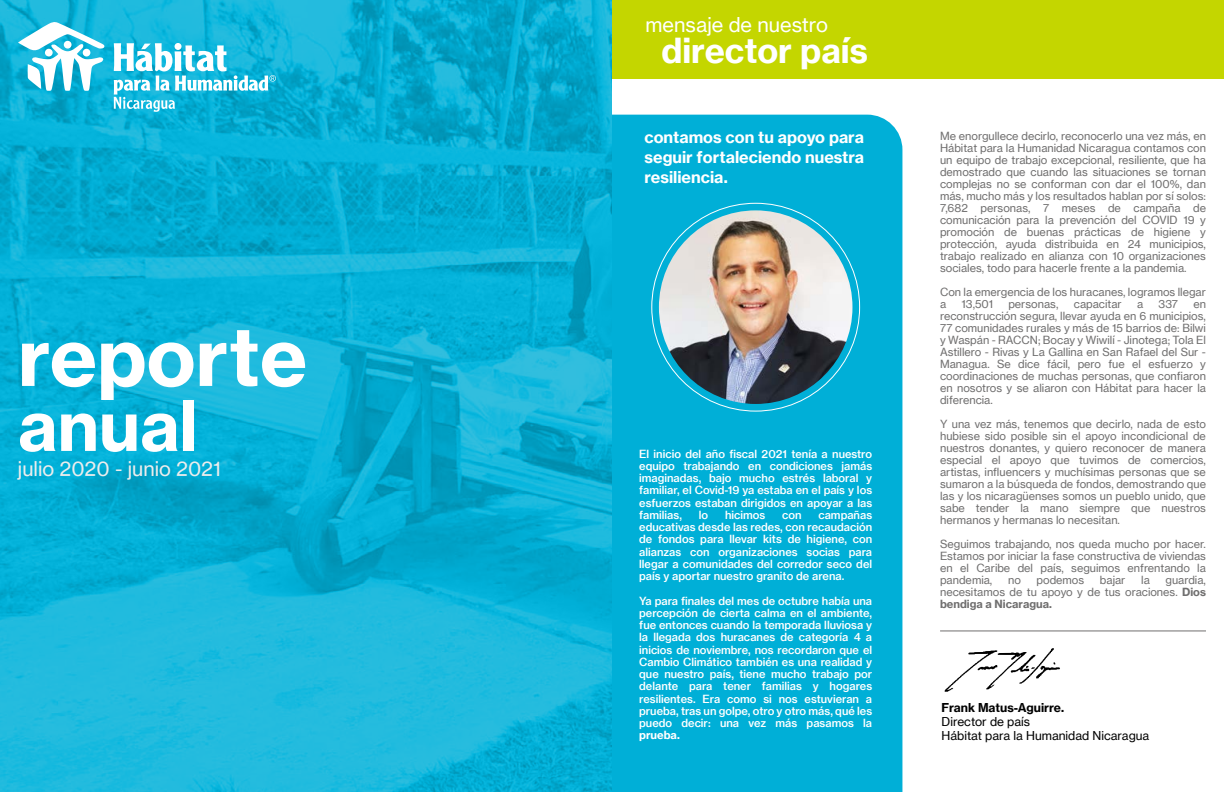
<style>
.page{position:relative;width:1224px;height:792px;background:#fff}
.page>*{position:absolute;margin:0;border:0;box-sizing:border-box;transform-origin:0 0}
.t1{font:79.5px "N Haas Grotesk TX Pro 75 Bd";color:#fff}
.t2{font:68.5px "N Haas Grotesk TX Pro 75 Bd";color:#fff}
.t3{font:33.8px "N Haas Grotesk TX Pro 75 Bd";color:#fff}
.t4{font:20px "N Haas Grotesk TX Pro 55 Rg";color:#fff}
.t5{font:19.9px "N Haas Grotesk TX Pro 55 Rg";color:#ededed}
.t6{font:16px/20px "N Haas Grotesk TX Pro 75 Bd";color:#fff;text-align:justify}
.t7{font:12px/14px "N Haas Grotesk TX Pro 55 Rg";color:#000}
.t8{font:12px "N Haas Grotesk TX Pro 75 Bd";color:#000}
.t9{font:11px/12px "N Haas Grotesk TX Pro 55 Rg";color:#706f6f;text-align:justify}
.t10{font:11px/12.3px "N Haas Grotesk TX Pro 65 Md";color:#fff;text-align:justify}
.t11{font:11px "N Haas Grotesk TX Pro 75 Bd";color:#706f6f}
.t12{font:11px "N Haas Grotesk TX Pro 75 Bd";color:#fff}
.s1{font-family:"N Haas Grotesk TX Pro 75 Bd"}
</style>
<div class="page">
<img style="left:0;top:0;width:612px;height:792px">
<svg style="left:18px;top:21px;width:88px;height:70px"></svg>
<svg style="left:114px;top:43px;width:162px;height:69px"></svg>
<div style="left:612px;top:115px;width:290px;height:677px;background:#00afd7"></div>
<div style="left:612px;top:0;width:612px;height:78px;background:#c4d600"></div>
<img style="left:659px;top:210px;width:193px;height:194px;border-radius:97px">
<hr style="left:940px;top:631px;width:266px;height:1px;background:#706f6f">
<svg style="left:945px;top:648px;width:115px;height:44px"></svg>
<h1 class="t1" style="left:18px;top:307px;width:291px">reporte</h1>
<h2 class="t2" style="left:18px;top:383px;width:181px">anual</h2>
<h3 class="t5" style="left:18px;top:457px;width:204px">julio 2020 - junio 2021</h3>
<h3 class="t4" style="left:646px;top:12px;width:184px">mensaje de nuestro</h3>
<h3 class="t3" style="left:661px;top:29px;width:208px">director país</h3>
<h3 class="t6" style="left:645px;top:127px;width:221px">contamos con tu apoyo para seguir fortaleciendo nuestra resiliencia.</h3>
<p class="t10" style="left:639px;top:447px;width:234px">El inicio del año fiscal 2021 tenía a nuestro equipo trabajando en condiciones jamás imaginadas, bajo mucho estrés laboral y familiar, el Covid-19 ya estaba en el país y los esfuerzos estaban dirigidos en apoyar a las familias,</p>
<p class="t10" style="left:639px;top:509px;width:234px;text-indent:179px">campañas educativas desde las redes, con recaudación de fondos para llevar kits de higiene, con alianzas con organizaciones socias para llegar a comunidades del corredor seco del país y aportar nuestro granito de arena.</p>
<p class="t10" style="left:639px;top:594px;width:234px">Ya para finales del mes de octubre había una percepción de cierta calma en el ambiente, fue entonces cuando la temporada lluviosa y la llegada dos huracanes de categoría 4 a inicios de noviembre, nos recordaron que el Cambio Climático también es una realidad y que nuestro país, tiene mucho trabajo por delante para tener familias y hogares resilientes. Era como si nos estuvieran a prueba, tras un golpe, otro y otro más, qué les puedo decir: una vez más pasamos la</p>
<p class="t12" style="left:639px;top:728px;width:42px">prueba.</p>
<p class="t10" style="left:699px;top:509px;width:11px">lo</p>
<p class="t10" style="left:725px;top:509px;width:42px">hicimos</p>
<p class="t10" style="left:782px;top:509px;width:21px">con</p>
<p class="t9" style="left:940px;top:130px;width:267px">Me enorgullece decirlo, reconocerlo una vez más, en Hábitat para la Humanidad Nicaragua contamos con un equipo de trabajo excepcional, resiliente, que ha demostrado que cuando las situaciones se tornan complejas no se conforman con dar el 100%, dan más, mucho más y los resultados hablan por sí solos:<br>7,682 personas, 7 meses de campaña de comunicación para la prevención del COVID 19 y promoción de buenas prácticas de higiene y protección, ayuda distribuida en 24 municipios, trabajo realizado en alianza con 10 organizaciones sociales, todo para hacerle frente a la pandemia.</p>
<p class="t9" style="left:940px;top:286px;width:267px">Con la emergencia de los huracanes, logramos llegar a</p>
<p class="t9" style="left:962px;top:298px;width:33px">13,501</p>
<p class="t9" style="left:1008px;top:298px;width:52px">personas,</p>
<p class="t9" style="left:1074px;top:298px;width:49px">capacitar</p>
<p class="t9" style="left:1137px;top:298px;width:8px">a</p>
<p class="t9" style="left:1159px;top:298px;width:21px">337</p>
<p class="t9" style="left:940px;top:298px;width:267px;text-indent:253px">en reconstrucción segura, llevar ayuda en 6 municipios, 77 comunidades rurales y más de 15 barrios de: Bilwi y Waspán - RACCN; Bocay y Wiwilí - Jinotega; Tola El Astillero - Rivas y La Gallina en San Rafael del Sur - Managua. Se dice fácil, pero fue el esfuerzo y coordinaciones de muchas personas, que confiaron en nosotros y se aliaron con Hábitat para hacer la diferencia.</p>
<p class="t9" style="left:940px;top:418px;width:267px">Y una vez más, tenemos que decirlo, nada de esto hubiese sido posible sin el apoyo incondicional de nuestros donantes, y quiero reconocer de manera especial el apoyo que tuvimos de comercios, artistas, influencers y muchísimas personas que se sumaron a la búsqueda de fondos, demostrando que las y los nicaragüenses somos un pueblo unido, que sabe tender la mano siempre que nuestros hermanos y hermanas lo necesitan.</p>
<p class="t9" style="left:940px;top:538px;width:267px">Seguimos trabajando, nos queda mucho por hacer.<br>Estamos por iniciar la fase constructiva de viviendas en el Caribe del país, seguimos enfrentando la pandemia,</p>
<p class="t9" style="left:940px;top:574px;width:267px;text-align:right">guardia,<br>necesitamos de tu apoyo y de tus oraciones. <span class="s1">Dios</span></p>
<p class="t11" style="left:940px;top:597px;width:113px">bendiga a Nicaragua.</p>
<p class="t9" style="left:1008px;top:574px;width:14px">no</p>
<p class="t9" style="left:1037px;top:574px;width:49px">podemos</p>
<p class="t9" style="left:1100px;top:574px;width:27px">bajar</p>
<p class="t9" style="left:1141px;top:574px;width:10px">la</p>
<p class="t8" style="left:942px;top:700px;width:124px">Frank Matus-Aguirre.</p>
<p class="t7" style="left:942px;top:714px;width:209px">Director de país<br>Hábitat para la Humanidad Nicaragua</p>
</div>
